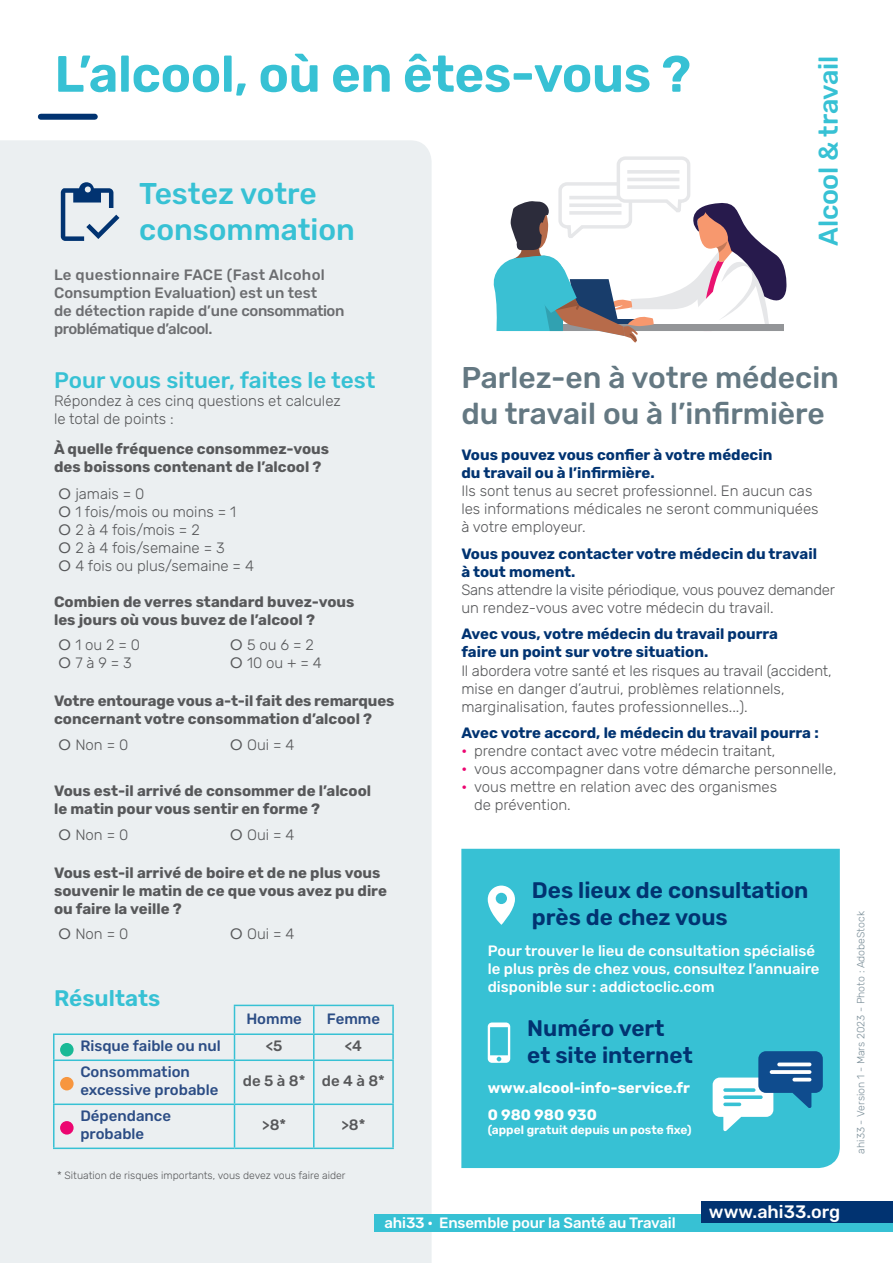
<style>
.page{position:relative;width:893px;height:1263px;background:#fff}
.page>*{position:absolute;margin:0;border:0;box-sizing:border-box;transform-origin:0 0}
.t1{font:600 51px "Rubik";letter-spacing:-.01em;color:#37c1d4}
.t2{font:500 30px "Rubik";color:#647882}
.t3{font:500 30px/36px "Rubik";color:#37c1d4}
.t4{font:500 27px "Rubik";letter-spacing:-.01em;color:#37c1d4}
.t5{font:600 22.5px/27px "Rubik";color:#013371}
.t6{font:500 22.5px "Rubik";color:#37c1d4}
.t7{font:600 22.5px "Rubik";color:#37c1d4}
.Destination_fiche{font:500 18px "Rubik";color:#fff}
.t8{font:300 15px/18px "Rubik";color:#57585a}
.t9{font:700 15px/18px "Rubik";color:#57585a}
.t10{font:500 15px/18px "Rubik";color:#fff}
.t11{font:300 15px/18px "Rubik";letter-spacing:-.02em;color:#57585a}
.t12{font:500 15px/18px "Rubik";color:#6c6d70}
.t13{font:500 15px/18px "Rubik";color:#2c4d85}
.t14{font:700 15px "Rubik";color:#013371}
.t15{font:700 15px "Rubik";color:#fff}
.t16{font:500 15px "Rubik";color:#57585a}
.t17{font:600 12px "Rubik";color:#fff}
.Liste_coche_grise{font:300 10.5px "Rubik";color:#57585a}
.t18{font:300 10.5px "Rubik";color:#7d909a}
.s1{font-family:"Avenir";font-weight:400}
.s2{font-weight:700;color:#013371}
.s3{font-weight:500;color:#ec0570}
</style>
<div class="page">
<div style="left:461px;top:849px;width:379px;height:319px;background:#37c1d4"></div>
<div style="left:0;top:140px;width:432px;height:1123px;background:#ebeff1"></div>
<div style="left:41px;top:114px;width:54px;height:6px;background:#013371"></div>
<hr style="left:53px;top:1033px;width:181px;height:2px;background:#37c1d4">
<hr style="left:53px;top:1035px;width:2px;height:24px;background:#37c1d4">
<hr style="left:313px;top:1035px;width:2px;height:24px;background:#37c1d4">
<hr style="left:392px;top:1035px;width:2px;height:24px;background:#37c1d4">
<hr style="left:53px;top:1059px;width:181px;height:2px;background:#37c1d4">
<hr style="left:53px;top:1061px;width:2px;height:42px;background:#37c1d4">
<hr style="left:234px;top:1059px;width:80px;height:2px;background:#37c1d4">
<hr style="left:234px;top:1061px;width:1px;height:42px;background:#37c1d4">
<hr style="left:314px;top:1059px;width:80px;height:2px;background:#37c1d4">
<hr style="left:313px;top:1061px;width:2px;height:42px;background:#37c1d4">
<hr style="left:392px;top:1061px;width:2px;height:42px;background:#37c1d4">
<hr style="left:53px;top:1103px;width:181px;height:2px;background:#37c1d4">
<hr style="left:53px;top:1105px;width:2px;height:42px;background:#37c1d4">
<hr style="left:234px;top:1103px;width:80px;height:2px;background:#37c1d4">
<hr style="left:234px;top:1105px;width:1px;height:42px;background:#37c1d4">
<hr style="left:314px;top:1103px;width:80px;height:2px;background:#37c1d4">
<hr style="left:313px;top:1105px;width:2px;height:42px;background:#37c1d4">
<hr style="left:392px;top:1105px;width:2px;height:42px;background:#37c1d4">
<hr style="left:53px;top:1147px;width:181px;height:2px;background:#37c1d4">
<hr style="left:234px;top:1147px;width:80px;height:2px;background:#37c1d4">
<hr style="left:314px;top:1147px;width:80px;height:2px;background:#37c1d4">
<hr style="left:234px;top:1005px;width:80px;height:1px;background:#37c1d4">
<svg style="left:234px;top:1006px;width:1px;height:53px"></svg>
<hr style="left:314px;top:1005px;width:80px;height:1px;background:#37c1d4">
<hr style="left:313px;top:1006px;width:2px;height:27px;background:#37c1d4">
<hr style="left:392px;top:1006px;width:2px;height:27px;background:#37c1d4">
<hr style="left:234px;top:1033px;width:80px;height:2px;background:#37c1d4">
<hr style="left:314px;top:1033px;width:80px;height:2px;background:#37c1d4">
<svg style="left:488px;top:885px;width:27px;height:40px"></svg>
<svg style="left:488px;top:1022px;width:22px;height:41px"></svg>
<div style="left:60px;top:1043px;width:14px;height:13px;background:#19b996;border-radius:50%"></div>
<div style="left:60px;top:1077px;width:14px;height:13px;background:#f7963f;border-radius:50%"></div>
<div style="left:60px;top:1121px;width:14px;height:13px;background:#ec0570;border-radius:50%"></div>
<svg style="left:61px;top:182px;width:58px;height:59px;background:#a0b3c8"></svg>
<div style="left:375px;top:1214px;width:518px;height:18px;background:#37c1d4"></div>
<div style="left:701px;top:1201px;width:192px;height:21px;background:#013371"></div>
<svg style="left:713px;top:1051px;width:110px;height:80px"></svg>
<svg style="left:777px;top:1062px;width:34px;height:4px"></svg>
<hr style="left:792px;top:1078px;width:19px;height:3px;background:#fff;border-radius:2px">
<svg style="left:770px;top:1070px;width:41px;height:4px"></svg>
<svg style="left:493px;top:156px;width:294px;height:187px"></svg>
<hr style="left:627px;top:170px;width:52px;height:4px;background:#e6e7e9">
<hr style="left:627px;top:178px;width:52px;height:3px;background:#e6e7e9">
<hr style="left:627px;top:185px;width:52px;height:4px;background:#e6e7e9">
<p class="t1" style="left:54px;top:46px;width:638px">L’alcool, où en êtes-vous ?</p>
<p class="t3" style="left:139px;top:176px;width:217px">Testez votre consommation</p>
<p class="t4" style="left:813px;top:246px;width:191px;rotate:-90deg">Alcool &amp; travail</p>
<p class="t12" style="left:54px;top:266px;width:292px">Le questionnaire FACE (Fast Alcohol Consumption Evaluation) est un test<br>de détection rapide d’une consommation problématique d’alcool.</p>
<p class="t6" style="left:54px;top:367px;width:323px">Pour vous situer, faites le test</p>
<p class="t8" style="left:54px;top:392px;width:288px">Répondez à ces cinq questions et calculez le total de points :</p>
<p class="t9" style="left:54px;top:440px;width:277px">À quelle fréquence consommez-vous des boissons contenant de l’alcool ?</p>
<p class="t8" style="left:58px;top:485px;width:88px"><span class="s1">O</span> jamais = 0</p>
<p class="t8" style="left:58px;top:503px;width:179px"><span class="s1">O</span> 1 fois/mois ou moins = 1</p>
<p class="t8" style="left:58px;top:521px;width:143px"><span class="s1">O</span> 2 à 4 fois/mois = 2</p>
<p class="t8" style="left:58px;top:539px;width:168px"><span class="s1">O</span> 2 à 4 fois/semaine = 3</p>
<p class="t8" style="left:58px;top:557px;width:197px"><span class="s1">O</span> 4 fois ou plus/semaine = 4</p>
<p class="t9" style="left:54px;top:593px;width:302px">Combien de verres standard buvez-vous les jours où vous buvez de l’alcool ?</p>
<p class="t8" style="left:58px;top:636px;width:83px"><span class="s1">O</span> 1 ou 2 = 0</p>
<p class="t8" style="left:58px;top:654px;width:75px"><span class="s1">O</span> 7 à 9 = 3</p>
<p class="t8" style="left:230px;top:636px;width:85px"><span class="s1">O</span> 5 ou 6 = 2</p>
<p class="t8" style="left:230px;top:654px;width:93px"><span class="s1">O</span> 10 ou + = 4</p>
<p class="t9" style="left:54px;top:692px;width:342px">Votre entourage vous a-t-il fait des remarques concernant votre consommation d’alcool ?</p>
<p class="t8" style="left:58px;top:736px;width:72px"><span class="s1">O</span> Non = 0</p>
<p class="t8" style="left:230px;top:736px;width:66px"><span class="s1">O</span> Oui = 4</p>
<p class="t9" style="left:54px;top:782px;width:319px">Vous est-il arrivé de consommer de l’alcool le matin pour vous sentir en forme ?</p>
<p class="t8" style="left:58px;top:826px;width:72px"><span class="s1">O</span> Non = 0</p>
<p class="t8" style="left:230px;top:826px;width:66px"><span class="s1">O</span> Oui = 4</p>
<p class="t9" style="left:54px;top:864px;width:334px">Vous est-il arrivé de boire et de ne plus vous souvenir le matin de ce que vous avez pu dire ou faire la veille ?</p>
<p class="t8" style="left:58px;top:926px;width:72px"><span class="s1">O</span> Non = 0</p>
<p class="t8" style="left:230px;top:926px;width:66px"><span class="s1">O</span> Oui = 4</p>
<p class="t7" style="left:54px;top:985px;width:108px">Résultats</p>
<p class="t13" style="left:246px;top:1010px;width:57px">Homme</p>
<p class="t13" style="left:327px;top:1010px;width:55px">Femme</p>
<p class="t13" style="left:80px;top:1037px;width:142px">Risque faible ou nul</p>
<p class="t16" style="left:266px;top:1038px;width:18px">&lt;5</p>
<p class="t16" style="left:345px;top:1038px;width:19px">&lt;4</p>
<p class="t13" style="left:80px;top:1063px;width:140px">Consommation excessive probable</p>
<p class="t16" style="left:243px;top:1073px;width:64px">de 5 à 8*</p>
<p class="t16" style="left:322px;top:1073px;width:65px">de 4 à 8*</p>
<p class="t13" style="left:80px;top:1107px;width:92px">Dépendance probable</p>
<p class="t16" style="left:262px;top:1117px;width:26px">&gt;8*</p>
<p class="t16" style="left:341px;top:1117px;width:26px">&gt;8*</p>
<p class="Liste_coche_grise" style="left:57px;top:1170px;width:290px">* Situation de risques importants, vous devez vous faire aider</p>
<p class="t2" style="left:461px;top:361px;width:379px">Parlez-en à votre médecin</p>
<p class="t2" style="left:461px;top:397px;width:365px">du travail ou à l’infirmière</p>
<p class="t8" style="left:461px;top:447px;width:359px"><span class="s2">Vous pouvez vous confier à votre médecin<br>du travail ou à l’infirmière.<br></span>Ils sont tenus au secret professionnel. En aucun cas les informations médicales ne seront communiquées à votre employeur.</p>
<p class="t11" style="left:461px;top:545px;width:375px"><span class="s2">Vous pouvez contacter votre médecin du travail<br>à tout moment.<br></span>Sans attendre la visite périodique, vous pouvez demander un rendez-vous avec votre médecin du travail.</p>
<p class="t8" style="left:461px;top:626px;width:372px"><span class="s2">Avec vous, votre médecin du travail pourra<br>faire un point sur votre situation.<br></span>Il abordera votre santé et les risques au travail (accident, mise en danger d’autrui, problèmes relationnels, marginalisation, fautes professionnelles...).</p>
<p class="t14" style="left:461px;top:724px;width:359px">Avec votre accord, le médecin du travail pourra :</p>
<p class="t8" style="left:461px;top:742px;width:316px"><span class="s3">•</span> prendre contact avec votre médecin traitant,</p>
<p class="t8" style="left:461px;top:760px;width:377px"><span class="s3">•</span> vous accompagner dans votre démarche personnelle,</p>
<p class="t8" style="left:474px;top:778px;width:305px;text-indent:-13px"><span class="s3">•</span> vous mettre en relation avec des organismes de prévention.</p>
<p class="t5" style="left:532px;top:877px;width:278px">Des lieux de consultation près de chez vous</p>
<p class="t10" style="left:488px;top:942px;width:333px">Pour trouver le lieu de consultation spécialisé le plus près de chez vous, consultez l’annuaire disponible sur : addictoclic.com</p>
<p class="t5" style="left:527px;top:1015px;width:167px">Numéro vert et site internet</p>
<p class="t15" style="left:488px;top:1080px;width:204px">www.alcool-info-service.fr</p>
<p class="t15" style="left:488px;top:1106px;width:111px">0 980 980 930</p>
<p class="t17" style="left:488px;top:1123px;width:205px">(appel gratuit depuis un poste fixe)</p>
<p class="t10" style="left:384px;top:1214px;width:293px">ahi33 · Ensemble pour la Santé au Travail</p>
<p class="Destination_fiche" style="left:709px;top:1202px;width:133px">www.ahi33.org</p>
<p class="t18" style="left:855px;top:1153px;width:244px;rotate:-90deg">ahi33 - Version 1 - Mars 2023 - Photo : AdobeStock</p>
</div>
